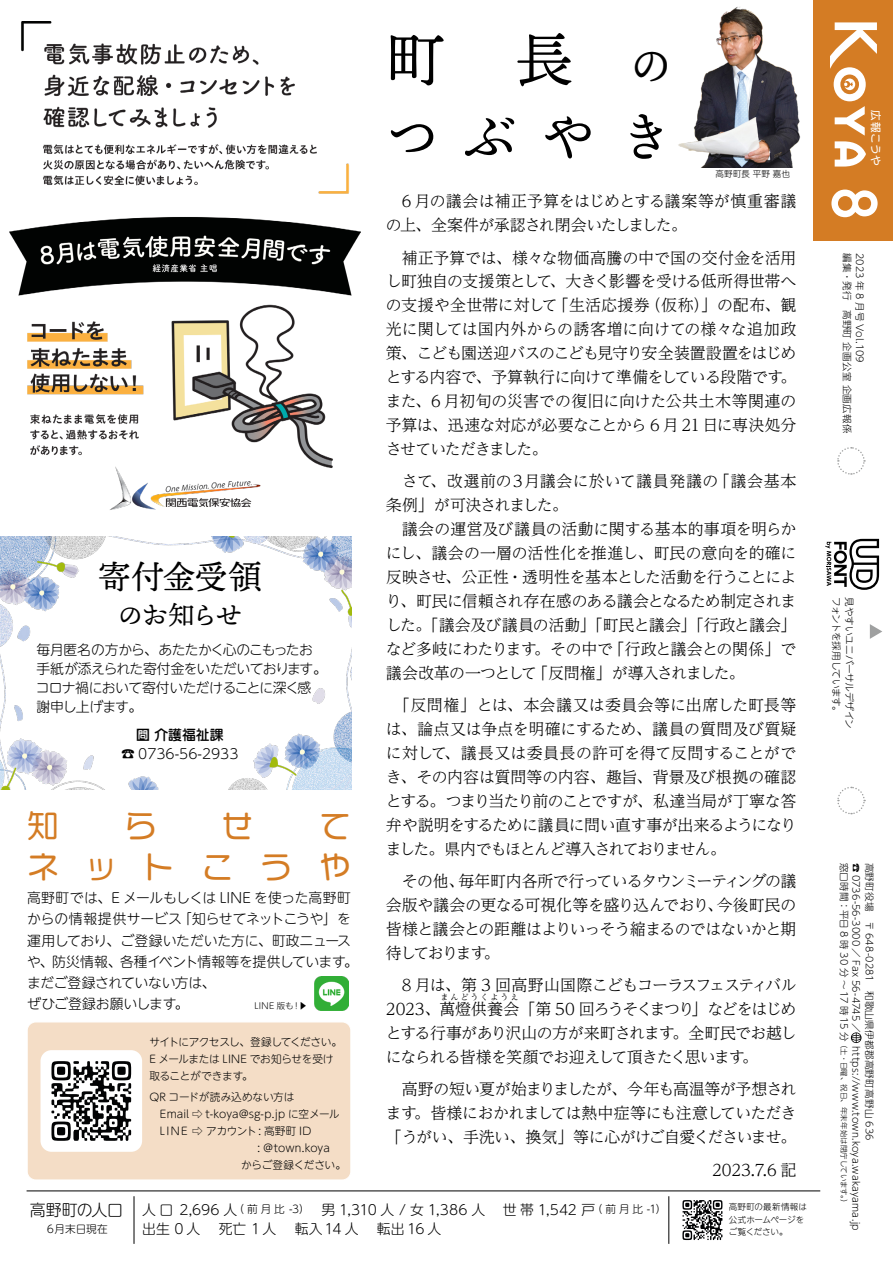
<style>
.page{position:relative;width:893px;height:1263px;background:#fff}
.page>*{position:absolute;margin:0;border:0;box-sizing:border-box;transform-origin:0 0}
.t1{font:700 63.75px "DIN Alternate";color:#fff}
.t2{font:58.5px "Ten Mincho Text";color:#000}
.t3{font:53.1px "Ten Mincho Text";color:#000}
.t4{font:33px "Ten Mincho";letter-spacing:.005em;color:#000}
.t5{font:31.95px/40.3px "VDL Logo Maru Regular";letter-spacing:.83em;color:#d47c24;text-align:right}
.t6{font:26.55px "Ten Mincho";letter-spacing:-.095em;color:#000}
.t7{font:300 15.9px/23.9px "UD Reimin Pr 6 N";letter-spacing:-.045em;color:#000;text-align:justify}
.t8{font:300 15.9px/23.9px "UD Reimin Pr 6 N";letter-spacing:-.015em;color:#000}
.t9{font:300 15.9px/23.9px "UD Reimin Pr 6 N";letter-spacing:.015em;color:#000}
.t10{font:300 15.9px "UD Shin M Go Pr 6 N";letter-spacing:-.02em;color:#000}
.t11{font:300 13.8px/21.3px "UD Shin M Go Pr 6 N";letter-spacing:-.025em;color:#000}
.t12{font:300 13.8px/19.2px "UD Shin M Go Pr 6 N";letter-spacing:-.045em;color:#000}
.t13{font:300 13.8px/19.2px "UD Shin M Go Pr 6 N";letter-spacing:.01em;color:#000}
.t14{font:300 13.8px "UD Shin M Go Pr 6 N";color:#000}
.t15{font:13.8px "UD Marugo Large Pr 6 N DB";color:#000}
.t16{font:300 10.65px/17px "UD Shin M Go Pr 6 N";letter-spacing:-.015em;color:#000}
.t17{font:300 10.65px "UD Shin M Go Pr 6 N";letter-spacing:.005em;color:#000}
.t18{font:300 10.65px "UD Shin M Go Pr 6 N";letter-spacing:.02em;color:#000}
.t19{font:10.65px "UD Kakugo Large Pr 6 N M";letter-spacing:.08em;color:#fff}
.t20{font:300 9.6px/13.4px "UD Shin M Go Pr 6 N";letter-spacing:.02em;color:#000}
.t21{font:300 9.6px "UD Shin M Go Pr 6 N";letter-spacing:-.005em;color:#000}
.t22{font:300 9.6px "UD Shin M Go Pr 6 N";letter-spacing:-.015em;color:#000}
.t23{font:300 9.6px "UD Shin M Go Pr 6 N";letter-spacing:-.035em;color:#000}
.t24{font:300 8.55px/12.8px "UD Shin M Go Pr 6 N";letter-spacing:.02em;color:#000}
.t25{font:300 7.95px "UD Reimin Pr 6 N";letter-spacing:.255em;color:#000}
.t26{font:300 7.5px "UD Shin M Go Pr 6 N";letter-spacing:.015em;color:#000}
.s1{font-size:42.45px}
.s2{font-size:10.65px}
.s3{font-size:9.6px}
</style>
<div class="page">
<div style="left:814px;top:0;width:79px;height:240px;background:#d47c24"></div>
<img style="left:314px;top:977px;width:34px;height:34px">
<svg style="left:870px;top:624px;width:12px;height:15px"></svg>
<svg style="left:837px;top:447px;width:29px;height:28px"></svg>
<svg style="left:837px;top:786px;width:29px;height:29px"></svg>
<svg style="left:830px;top:22px;width:47px;height:145px"></svg>
<svg style="left:825px;top:539px;width:54px;height:51px"></svg>
<svg style="left:851px;top:1032px;width:10px;height:11px"></svg>
<hr style="left:134px;top:1196px;width:1px;height:48px;background:#000">
<hr style="left:669px;top:1196px;width:1px;height:48px;background:#000">
<svg style="left:682px;top:1200px;width:40px;height:40px"></svg>
<hr style="left:27px;top:1191px;width:793px;height:1px;background:#000">
<img style="left:678px;top:6px;width:123px;height:161px">
<div style="left:27px;top:1022px;width:324px;height:158px;background:#f4ddc6;border-radius:9px"></div>
<div style="left:27px;top:1022px;width:324px;height:158px;border:1px solid #fff;border-radius:9px"></div>
<div style="left:41px;top:1050px;width:101px;height:102px;background:#fff;border-radius:11px"></div>
<svg style="left:51px;top:1061px;width:80px;height:80px"></svg>
<div style="left:57px;top:1127px;width:8px;height:8px;background:#020304;border-radius:50%"></div>
<img style="left:10px;top:21px;width:351px;height:489px">
<img style="left:0;top:537px;width:351px;height:252px">
<h3 class="t4" style="left:98px;top:559px;width:165px">寄付金受領</h3>
<h3 class="t6" style="left:117px;top:600px;width:126px">のお知らせ</h3>
<p class="t12" style="left:36px;top:639px;width:292px">毎月匿名の方から、あたたかく心のこもったお手紙が添えられた寄付金をいただいております。コロナ禍において寄付いただけることに深く感謝申し上げます。</p>
<p class="t15" style="left:136px;top:727px;width:89px">問介護福祉課</p>
<p class="t14" style="left:121px;top:743px;width:119px">☎ 0736-56-2933</p>
<h3 class="t5" style="left:27px;top:804px;width:33px">知</h3>
<h3 class="t5" style="left:125px;top:804px;width:33px">ら</h3>
<h3 class="t5" style="left:221px;top:804px;width:33px">せ</h3>
<h3 class="t5" style="left:27px;top:804px;width:325px">て<br>ネットこうや</h3>
<p class="t11" style="left:27px;top:886px;width:332px">高野町では、E メールもしくは LINE を使った高野町からの情報提供サービス「知らせてネットこうや」を運用しており、ご登録いただいた方に、町政ニュースや、防災情報、各種イベント情報等を提供しています。まだご登録されていない方は、<br>ぜひご登録お願いします。</p>
<p class="t16" style="left:149px;top:1033px;width:194px">サイトにアクセスし、登録してください。<br>E メールまたは LINE でお知らせを受け取ることができます。</p>
<p class="t16" style="left:149px;top:1088px;width:147px">QR コードが読み込めない方は</p>
<p class="t17" style="left:149px;top:1105px;width:192px">　Email ⇨ t-koya@sg-p.jp に空メール</p>
<p class="t18" style="left:149px;top:1122px;width:163px">　LINE ⇨ アカウント : 高野町 ID</p>
<p class="t17" style="left:257px;top:1139px;width:74px">: @town.koya</p>
<p class="t16" style="left:241px;top:1156px;width:106px">からご登録ください。</p>
<p class="t24" style="left:255px;top:999px;width:54px">LINE 版も！▶︎</p>
<h2 class="t2" style="left:386px;top:27px;width:288px">町長<span class="s1">の</span></h2>
<h3 class="t3" style="left:386px;top:107px;width:288px">つぶやき</h3>
<p class="t24" style="left:716px;top:167px;width:76px">高野町長 平野 嘉也</p>
<p class="t8" style="left:386px;top:189px;width:412px;text-indent:16px">6 月の議会は補正予算をはじめとする議案等が慎重審議の上、全案件が承認され閉会いたしました。</p>
<p class="t7" style="left:386px;top:245px;width:412px;text-indent:16px">補正予算では、様々な物価高騰の中で国の交付金を活用し町独自の支援策として、大きく影響を受ける低所得世帯への支援や全世帯に対して「生活応援券（仮称）」の配布、観光に関しては国内外からの誘客増に向けての様々な追加政策、こども園送迎バスのこども見守り安全装置設置をはじめとする内容で、予算執行に向けて準備をしている段階です。また、6 月初旬の災害での復旧に向けた公共土木等関連の予算は、迅速な対応が必要なことから 6 月 21 日に専決処分させていただきました。</p>
<p class="t9" style="left:386px;top:469px;width:412px;text-indent:16px">さて、改選前の３月議会に於いて議員発議の「議会基本条例」が可決されました。</p>
<p class="t7" style="left:386px;top:517px;width:412px;text-indent:16px">議会の運営及び議員の活動に関する基本的事項を明らかにし、議会の一層の活性化を推進し、町民の意向を的確に反映させ、公正性・透明性を基本とした活動を行うことにより、町民に信頼され存在感のある議会となるため制定されました。「議会及び議員の活動」「町民と議会」「行政と議会」など多岐にわたります。その中で「行政と議会との関係」で議会改革の一つとして「反問権」が導入されました。</p>
<p class="t7" style="left:386px;top:692px;width:412px;text-indent:8px">「反問権」とは、本会議又は委員会等に出席した町長等は、論点又は争点を明確にするため、議員の質問及び質疑に対して、議長又は委員長の許可を得て反問することができ、その内容は質問等の内容、趣旨、背景及び根拠の確認とする。つまり当たり前のことですが、私達当局が丁寧な答弁や説明をするために議員に問い直す事が出来るようになりました。県内でもほとんど導入されておりません。</p>
<p class="t7" style="left:386px;top:868px;width:412px;text-indent:16px">その他、毎年町内各所で行っているタウンミーティングの議会版や議会の更なる可視化等を盛り込んでおり、今後町民の皆様と議会との距離はよりいっそう縮まるのではないかと期待しております。</p>
<p class="t7" style="left:386px;top:972px;width:412px;text-align:right">8 月は、第 3 回高野山国際こどもコーラスフェスティバル<br>2023、萬燈供養会「第 50 回ろうそくまつり」などをはじめ</p>
<p class="t25" style="left:441px;top:991px;width:79px">まんどうくようえ</p>
<p class="t7" style="left:386px;top:1020px;width:412px">とする行事があり沢山の方が来町されます。全町民でお越しになられる皆様を笑顔でお迎えして頂きたく思います。</p>
<p class="t7" style="left:386px;top:1077px;width:412px;text-indent:16px">高野の短い夏が始まりましたが、今年も高温等が予想されます。皆様におかれましては熱中症等にも注意していただき「うがい、手洗い、換気」等に心がけご自愛くださいませ。</p>
<p class="t7" style="left:712px;top:1157px;width:86px">2023.7.6 記</p>
<p class="t10" style="left:30px;top:1197px;width:95px">高野町の人口</p>
<p class="t16" style="left:45px;top:1220px;width:64px">６月末日現在</p>
<p class="t13" style="left:142px;top:1199px;width:525px">人口 2,696 人<span class="s2">（前月比 -3）</span>　男 1,310 人 / 女 1,386 人　世帯 1,542 戸<span class="s2">（前月比 -1）</span>出生 0 人　 死亡 1人　 転入14 人　 転出 16 人</p>
<p class="t24" style="left:729px;top:1200px;width:80px">高野町の最新情報は公式ホームページをご覧ください。</p>
<p class="t19" style="left:882px;top:110px;width:58px;rotate:90deg">広報こうや</p>
<h1 class="t1" style="left:903px;top:188px;width:32px;rotate:90deg">8</h1>
<p class="t20" style="left:854px;top:253px;width:182px;rotate:90deg">編集・発行　高野町 企画公室 企画広報係</p>
<p class="t21" style="left:867px;top:253px;width:111px;rotate:90deg">2023 年 8 月号 Vol.109</p>
<p class="t23" style="left:844px;top:597px;width:119px;rotate:90deg">フォントを採用しています。</p>
<p class="t22" style="left:857px;top:597px;width:133px;rotate:90deg">見やすいユニバーサルデザイン</p>
<p class="t26" style="left:850px;top:862px;width:345px;rotate:90deg"><span class="s3">窓口時間：平日 8 時 30 分～ 17 時 15 分</span> （土・日曜、祝日、年末年始は閉庁しています。）</p>
<p class="t20" style="left:877px;top:1046px;width:186px;text-indent:-184px;rotate:90deg">高野町役場　〒 648-0281　和歌山県伊都郡高野町高野山 636 https://www.town.koya.wakayama.jp</p>
<p class="t20" style="left:863px;top:862px;width:171px;rotate:90deg">☎︎ 0736-56-3000 ／ Fax 56-4745 ／</p>
</div>
